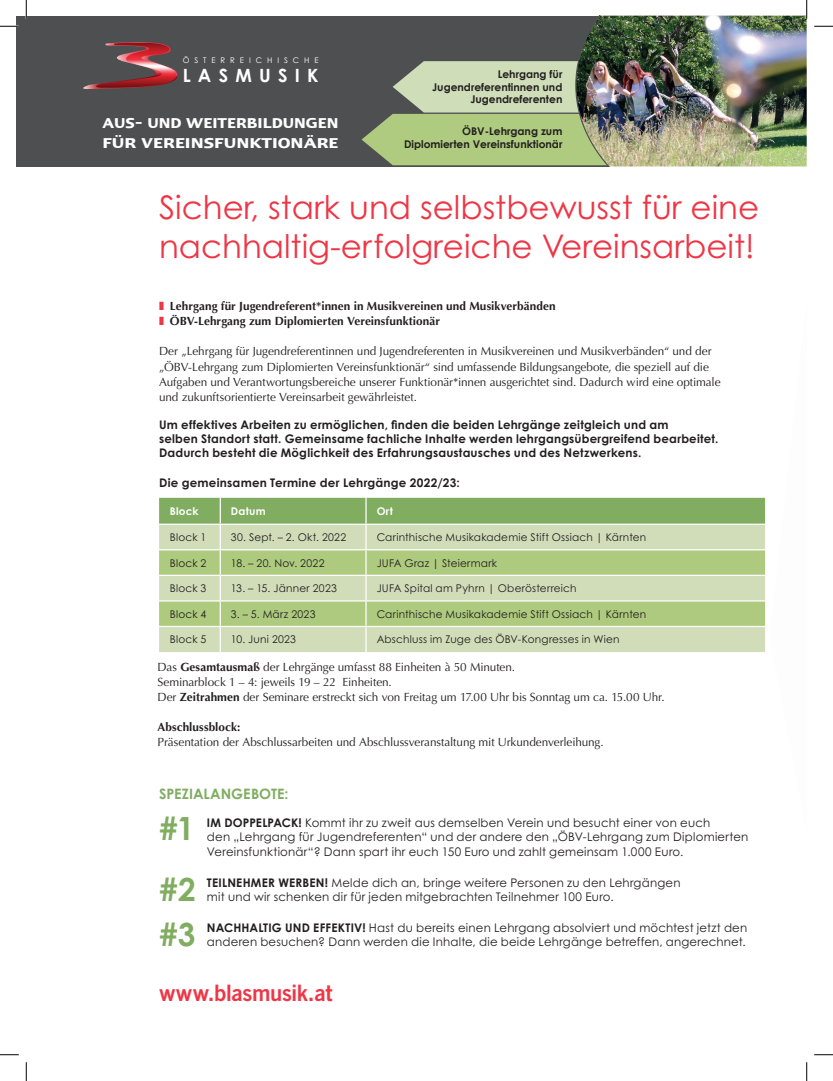
<style>
.page{position:relative;width:833px;height:1081px;background:#fff}
.page>*{position:absolute;margin:0;border:0;box-sizing:border-box;transform-origin:0 0}
.t1{font:32.5px/39px "Century Gothic Std";color:#ee3646}
.t2{font:700 31.88px "Century Gothic Std";color:#80ad60}
.t3{font:700 22.5px "News Gothic BT";letter-spacing:-.015em;color:#ee3646}
.t4{font:700 18.25px "Century Gothic";letter-spacing:.395em;color:#fff}
.t5{font:600 16.62px/19.9px "Linotype Ergo";color:#fff}
.t6{font:600 16.62px "Linotype Ergo";color:#fff;scale:8.1 1}
.t7{font:600 16.62px "Linotype Ergo";color:#fff;scale:8.99 1}
.t8{font:700 14.38px "Century Gothic Std";color:#80ad60}
.t9{font:11.88px/15px "Optima";letter-spacing:-.01em;color:#231f20}
.t10{font:11.88px/14.2px "Century Gothic Std";letter-spacing:.015em;color:#231f20}
.t11{font:700 11.88px/13.8px "Century Gothic Std";letter-spacing:.015em;color:#231f20}
.t12{font:700 11.88px/15px "Optima";letter-spacing:.005em;color:#231f20}
.t13{font:10.62px "Century Gothic Std";letter-spacing:.02em;color:#231f20}
.t14{font:700 10.62px/12.8px "Century Gothic";color:#231f20;text-align:right}
.t15{font:700 10.62px "Century Gothic Std";letter-spacing:.025em;color:#fff}
.t16{font:7.75px "Century Gothic";letter-spacing:.635em;color:#fff}
.s1{color:#ee3646}
.s2{font-weight:700}
</style>
<div class="page">
<div style="left:16px;top:16px;width:77px;height:150px;background:#4e4f50"></div>
<svg style="left:159px;top:497px;width:605px;height:154px;background:#bad09b"></svg>
<div style="left:92px;top:16px;width:714px;height:150px;background:#4e4f50"></div>
<img style="left:83px;top:42px;width:73px;height:47px">
<img style="left:91px;top:43px;width:87px;height:45px">
<svg style="left:0;top:25px;width:19px;height:2px"></svg>
<svg style="left:814px;top:25px;width:18px;height:2px"></svg>
<svg style="left:0;top:1054px;width:19px;height:1px"></svg>
<svg style="left:814px;top:1054px;width:18px;height:1px"></svg>
<svg style="left:25px;top:0;width:2px;height:19px"></svg>
<svg style="left:25px;top:1062px;width:2px;height:18px"></svg>
<img style="left:361px;top:0;width:446px;height:166px">
<svg style="left:806px;top:1062px;width:1px;height:18px"></svg>
<h3 class="t4" style="left:202px;top:41px;width:137px">LASMUSIK</h3>
<p class="t16" style="left:299px;top:65px;width:41px">JUGEND</p>
<p class="t16" style="left:182px;top:55px;width:137px">ÖSTERREICHISCHE</p>
<h3 class="t4" style="left:182px;top:61px;width:137px">LASMUSIK</h3>
<p class="t14" style="left:432px;top:67px;width:132px">Lehrgang für<br>Jugendreferentinnen und<br>Jugendreferenten</p>
<p class="t14" style="left:478px;top:87px;width:66px">Lehrgang für</p>
<h3 class="t5" style="left:102px;top:113px;width:237px">AUS- UND WEITERBILDUNGEN<br>FÜR VEREINSFUNKTIONÄRE</h3>
<h3 class="t6" style="left:140px;top:114px;width:42px">AUS-</h3>
<p class="t14" style="left:404px;top:125px;width:160px">ÖBV-Lehrgang zum<br>Diplomierten Vereinsfunktionär</p>
<h3 class="t7" style="left:139px;top:134px;width:32px">FÜR</h3>
<h3 class="t5" style="left:83px;top:133px;width:237px">AUS- UND WEITERBILDUNGEN</h3>
<h1 class="t1" style="left:159px;top:187px;width:601px">Sicher, stark und selbstbewusst für eine nachhaltig-erfolgreiche Vereinsarbeit!</h1>
<p class="t12" style="left:159px;top:299px;width:398px"><span class="s1">❚</span> Lehrgang für Jugendreferent*innen in Musikvereinen und Musikverbänden <span class="s1">❚</span> ÖBV-Lehrgang zum Diplomierten Vereinsfunktionär</p>
<p class="t9" style="left:159px;top:344px;width:562px">Der „Lehrgang für Jugendreferentinnen und Jugendreferenten in Musikvereinen und Musikverbänden“ und der „ÖBV-Lehrgang zum Diplomierten Vereinsfunktionär“ sind umfassende Bildungsangebote, die speziell auf die Aufgaben und Verantwortungsbereiche unserer Funktionär*innen ausgerichtet sind. Dadurch wird eine optimale und zukunftsorientierte Vereinsarbeit gewährleistet.</p>
<p class="t11" style="left:159px;top:417px;width:560px">Um effektives Arbeiten zu ermöglichen, finden die beiden Lehrgänge zeitgleich und am<br>selben Standort statt. Gemeinsame fachliche Inhalte werden lehrgangsübergreifend bearbeitet.<br>Dadurch besteht die Möglichkeit des Erfahrungsaustausches und des Netzwerkens.</p>
<p class="t11" style="left:159px;top:476px;width:302px">Die gemeinsamen Termine der Lehrgänge 2022/23:</p>
<p class="t15" style="left:170px;top:504px;width:30px">Block</p>
<p class="t15" style="left:231px;top:504px;width:36px">Datum</p>
<p class="t15" style="left:376px;top:504px;width:18px">Ort</p>
<p class="t13" style="left:170px;top:530px;width:38px">Block 1</p>
<p class="t13" style="left:231px;top:530px;width:117px">30. Sept. – 2. Okt. 2022</p>
<p class="t13" style="left:376px;top:530px;width:271px">Carinthische Musikakademie Stift Ossiach | Kärnten</p>
<p class="t13" style="left:170px;top:556px;width:38px">Block 2</p>
<p class="t13" style="left:231px;top:556px;width:95px">18. – 20. Nov. 2022</p>
<p class="t13" style="left:376px;top:556px;width:122px">JUFA Graz | Steiermark</p>
<p class="t13" style="left:170px;top:581px;width:38px">Block 3</p>
<p class="t13" style="left:231px;top:581px;width:107px">13. – 15. Jänner 2023</p>
<p class="t13" style="left:376px;top:581px;width:201px">JUFA Spital am Pyhrn | Oberösterreich</p>
<p class="t13" style="left:170px;top:607px;width:38px">Block 4</p>
<p class="t13" style="left:231px;top:607px;width:86px">3. – 5. März 2023</p>
<p class="t13" style="left:376px;top:607px;width:271px">Carinthische Musikakademie Stift Ossiach | Kärnten</p>
<p class="t13" style="left:170px;top:632px;width:38px">Block 5</p>
<p class="t13" style="left:231px;top:632px;width:67px">10. Juni 2023</p>
<p class="t13" style="left:376px;top:632px;width:244px">Abschluss im Zuge des ÖBV-Kongresses in Wien</p>
<p class="t9" style="left:157px;top:659px;width:508px">Das <span class="s2">Gesamtausmaß</span> der Lehrgänge umfasst 88 Einheiten à 50 Minuten.<br>Seminarblock 1 – 4: jeweils 19 – 22 Einheiten.<br>Der <span class="s2">Zeitrahmen</span> der Seminare erstreckt sich von Freitag um 17.00 Uhr bis Sonntag um ca. 15.00 Uhr.</p>
<p class="t12" style="left:157px;top:719px;width:84px">Abschlussblock:</p>
<p class="t9" style="left:157px;top:734px;width:447px">Präsentation der Abschlussarbeiten und Abschlussveranstaltung mit Urkundenverleihung.</p>
<p class="t8" style="left:159px;top:784px;width:131px">SPEZIALANGEBOTE:</p>
<p class="t10" style="left:207px;top:815px;width:542px"><span class="s2">IM DOPPELPACK!</span> Kommt ihr zu zweit aus demselben Verein und besucht einer von euch<br>den „Lehrgang für Jugendreferenten“ und der andere den „ÖBV-Lehrgang zum Diplomierten<br>Vereinsfunktionär“? Dann spart ihr euch 150 Euro und zahlt gemeinsam 1.000 Euro.</p>
<h2 class="t2" style="left:159px;top:808px;width:37px">#1</h2>
<h2 class="t2" style="left:159px;top:869px;width:38px">#2</h2>
<p class="t10" style="left:207px;top:874px;width:474px"><span class="s2">TEILNEHMER WERBEN!</span> Melde dich an, bringe weitere Personen zu den Lehrgängen mit und wir schenken dir für jeden mitgebrachten Teilnehmer 100 Euro.</p>
<h2 class="t2" style="left:159px;top:914px;width:38px">#3</h2>
<p class="t10" style="left:207px;top:920px;width:541px"><span class="s2">NACHHALTIG UND EFFEKTIV!</span> Hast du bereits einen Lehrgang absolviert und möchtest jetzt den anderen besuchen? Dann werden die Inhalte, die beide Lehrgänge betreffen, angerechnet.</p>
<h3 class="t3" style="left:159px;top:978px;width:175px">www.blasmusik.at</h3>
</div>
